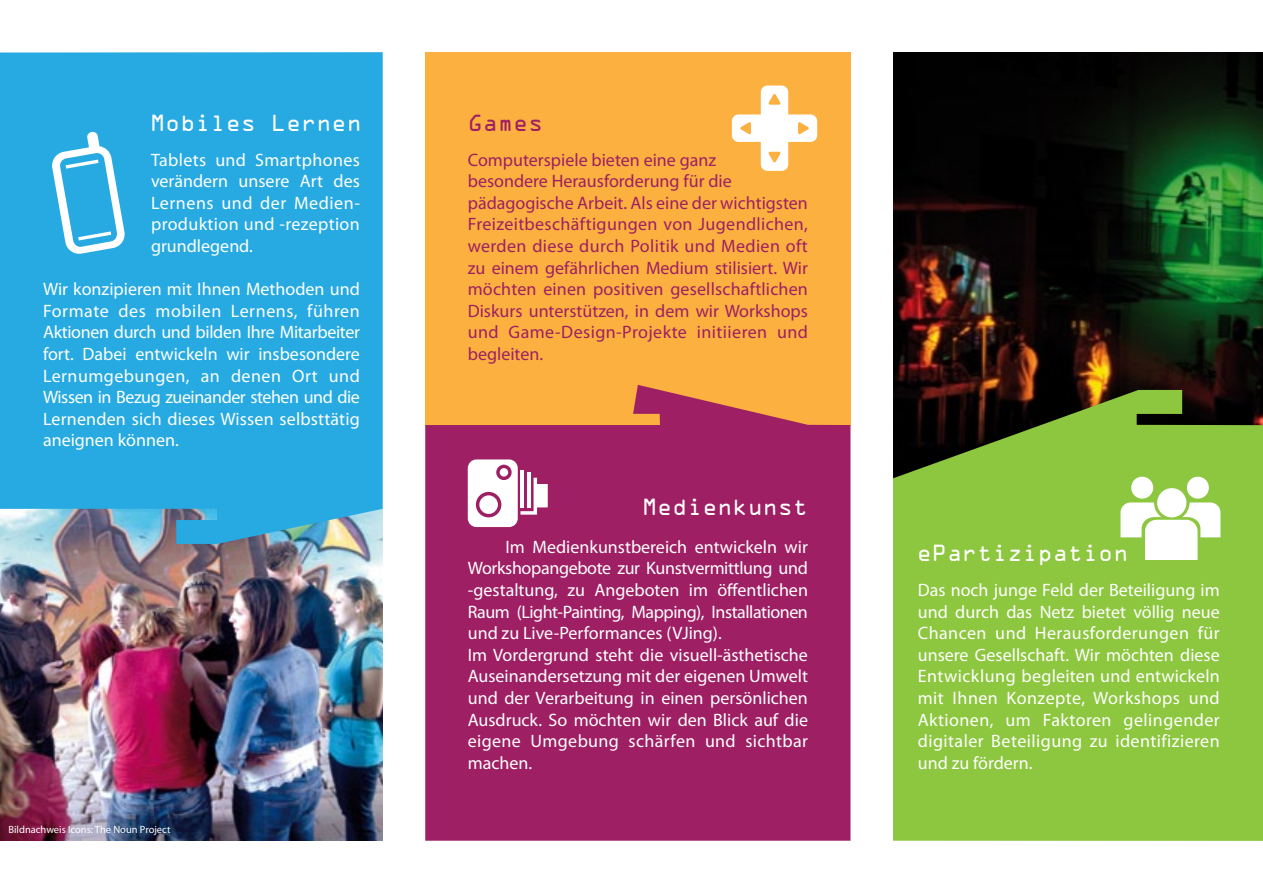
<style>
.page{position:relative;width:1263px;height:893px;background:#fff}
.page>*{position:absolute;margin:0;border:0;box-sizing:border-box;transform-origin:0 0}
.t1{font:21px "OCRA Std";color:#fff}
.t2{font:21px "OCRA Std";color:#9e1f63}
.t3{font:18px/21.6px "Myriad Pro";color:#fff;text-align:justify}
.t4{font:18px/21.6px "Myriad Pro";color:#9e1f63}
.t5{font:10.5px "Myriad Pro";color:#fff}
</style>
<div class="page">
<img style="left:893px;top:52px;width:370px;height:338px">
<svg style="left:893px;top:390px;width:370px;height:451px;background:#82b439"></svg>
<img style="left:0;top:544px;width:383px;height:296px">
<div style="left:425px;top:52px;width:425px;height:373px;background:#fbb040"></div>
<svg style="left:425px;top:385px;width:425px;height:456px;background:#a42960"></svg>
<div style="left:0;top:52px;width:383px;height:492px;background:#27aae1"></div>
<div style="left:196px;top:102px;width:115px;height:36px;background:#27aae1"></div>
<svg style="left:732px;top:86px;width:85px;height:85px"></svg>
<svg style="left:468px;top:459px;width:80px;height:68px"></svg>
<div style="left:479px;top:495px;width:19px;height:19px;background:#fff;border-radius:50%"></div>
<hr style="left:527px;top:472px;width:3px;height:36px;background:#fff">
<hr style="left:520px;top:470px;width:4px;height:38px;background:#fff">
<div style="left:1187px;top:477px;width:22px;height:22px;background:#fff;border-radius:50%"></div>
<div style="left:1131px;top:477px;width:22px;height:22px;background:#fff;border-radius:50%"></div>
<div style="left:1157px;top:488px;width:29px;height:29px;background:#fff;border-radius:50%"></div>
<svg style="left:1120px;top:502px;width:100px;height:58px"></svg>
<svg style="left:51px;top:131px;width:75px;height:124px"></svg>
<p class="t1" style="left:150px;top:114px;width:213px">Mobiles Lernen</p>
<p class="t2" style="left:468px;top:114px;width:77px">Games</p>
<p class="t3" style="left:151px;top:149px;width:210px">Tablets und Smartphones verändern unsere Art des Lernens und der Medien&shy;produktion und -rezeption grundlegend.</p>
<p class="t3" style="left:43px;top:278px;width:318px">Wir konzipieren mit Ihnen Methoden und Formate des mobilen Lernens, führen Aktionen durch und bilden Ihre Mitarbeiter fort. Dabei entwickeln wir insbesondere Lernumgebungen, an denen Ort und Wissen in Bezug zueinander stehen und die Lernenden sich dieses Wissen selbsttätig aneignen können.</p>
<p class="t5" style="left:9px;top:823px;width:164px">Bildnachweis Icons: The Noun Project</p>
<p class="t4" style="left:468px;top:149px;width:342px">Computerspiele bieten eine ganz<br>besondere Herausforderung für die pädagogische Arbeit. Als eine der wichtigsten Freizeitbeschäftigungen von Jugendlichen, werden diese durch Politik und Medien oft zu einem gefährlichen Medium stilisiert. Wir möchten einen positiven gesellschaftlichen Diskurs unterstützen, in dem wir Workshops und Game-Design-Projekte initiieren und begleiten.</p>
<p class="t1" style="left:642px;top:498px;width:167px">Medienkunst</p>
<p class="t3" style="left:468px;top:536px;width:342px;text-align:left;text-indent:38px">Im Medienkunstbereich entwickeln wir Workshopangebote zur Kunstvermittlung und -gestaltung, zu Angeboten im öffentlichen Raum (Light-Painting, Mapping), Installationen und zu Live-Performances (VJing).<br>Im Vordergrund steht die visuell-ästhetische Auseinandersetzung mit der eigenen Umwelt und der Verarbeitung in einen persönlichen Ausdruck. So möchten wir den Blick auf die eigene Umgebung schärfen und sichtbar machen.</p>
<p class="t1" style="left:917px;top:543px;width:213px">ePartizipation</p>
<p class="t3" style="left:918px;top:579px;width:303px">Das noch junge Feld der Beteiligung im und durch das Netz bietet völlig neue Chancen und Herausforderungen für unsere Gesellschaft. Wir möchten diese Entwicklung begleiten und entwickeln mit Ihnen Konzepte, Workshops und Aktionen, um Faktoren gelingender digitaler Beteiligung zu identifizieren und zu fördern.</p>
</div>
